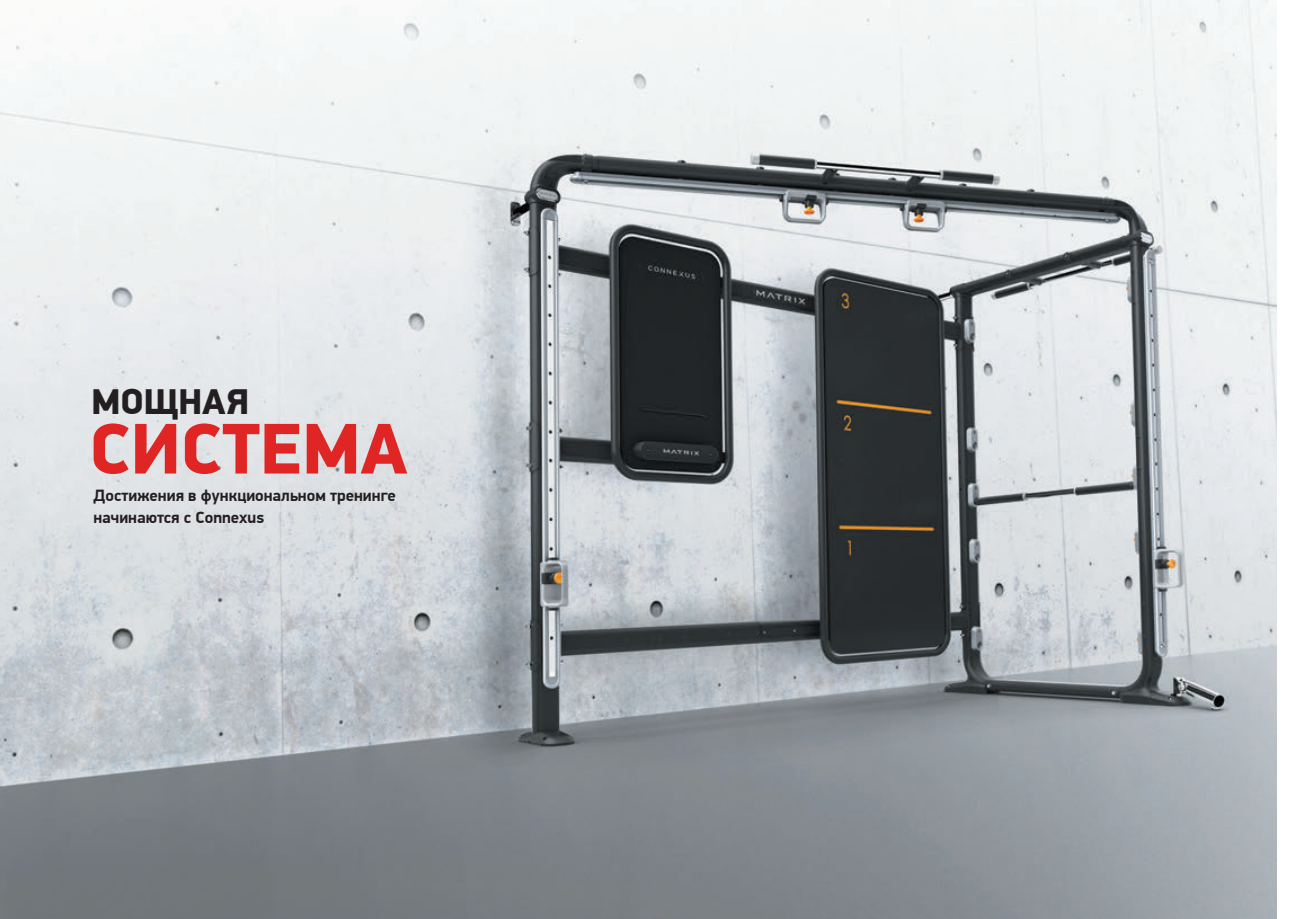
<style>
.page{position:relative;width:1289px;height:919px;background:#fff}
.page>*{position:absolute;margin:0;border:0;box-sizing:border-box;transform-origin:0 0}
.t1{font:900 72px "PF Din Display Pro";color:#e02525}
.t2{font:900 36px "PF Din Display Pro";color:#231f20}
.t3{font:700 16.5px/22.5px "PF Din Display Pro";color:#231f20}
</style>
<div class="page">
<img style="left:0;top:0;width:1276px;height:918px">
<h2 class="t2" style="left:91px;top:379px;width:159px">МОЩНАЯ</h2>
<h1 class="t1" style="left:89px;top:405px;width:320px">СИСТЕМА</h1>
<p class="t3" style="left:93px;top:484px;width:304px">Достижения в функциональном тренинге начинаются с Connexus</p>
</div>
